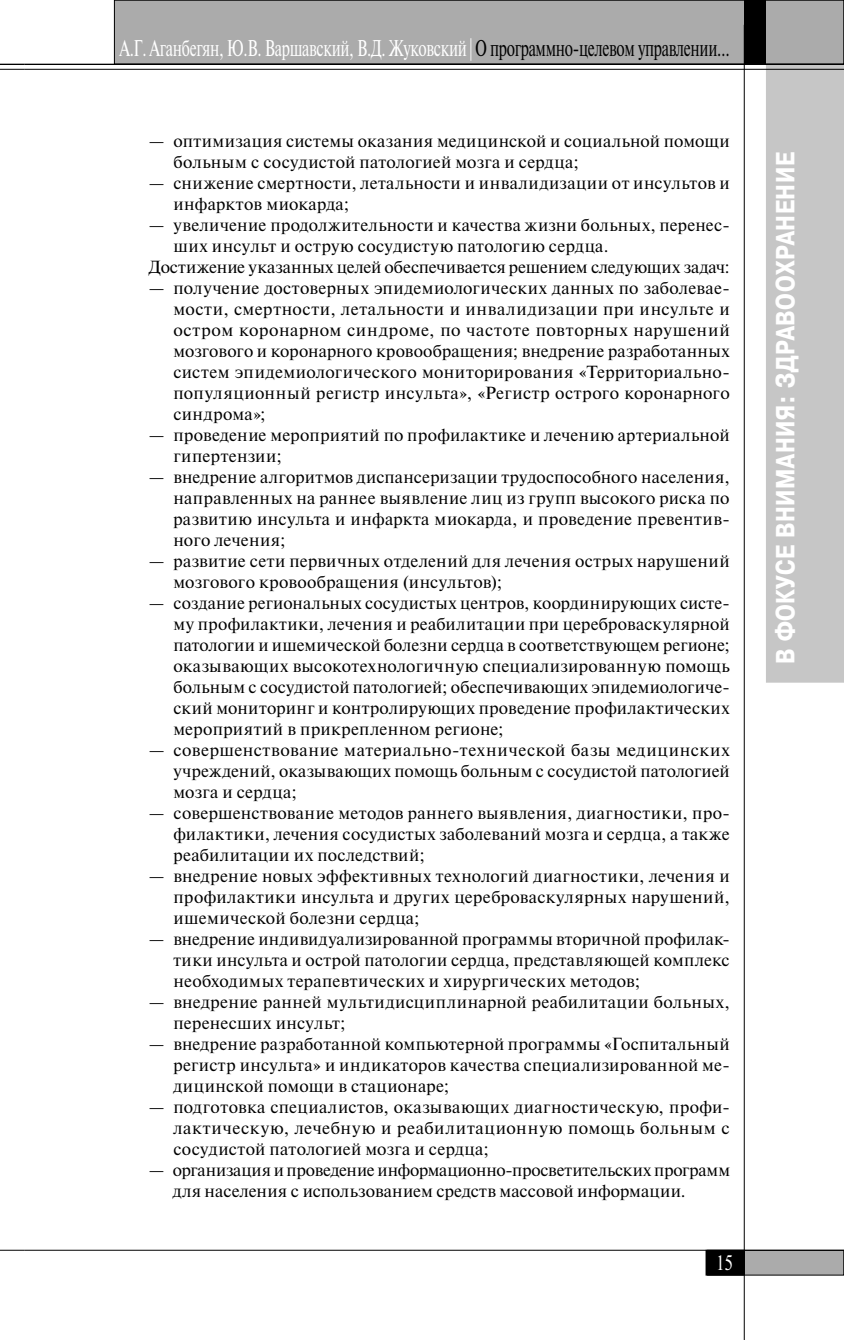
<style>
.page{position:relative;width:844px;height:1340px;background:#fff}
.page>*{position:absolute;margin:0;border:0;box-sizing:border-box;transform-origin:0 0}
.t1{font:700 26.25px "Pragmatica Cond C";letter-spacing:.02em;color:#fff}
.t2{font:22.75px "Newton C";letter-spacing:-.02em;color:#fff;scale:.68 1}
.t3{font:21px "Newton C";color:#fff;scale:.8 1}
.t4{font:17.5px/21px "Newton C";letter-spacing:.015em;color:#000;text-align:justify}
.t5{font:17.5px "Newton C";letter-spacing:-.005em;color:#000}
.s1{color:#000}
</style>
<div class="page">
<svg style="left:0;top:64px;width:25px;height:6px"></svg>
<svg style="left:0;top:1249px;width:25px;height:1px"></svg>
<div style="left:766px;top:62px;width:77px;height:620px;background:#c6c6c6"></div>
<hr style="left:25px;top:64px;width:818px;height:1px;background:#000">
<hr style="left:25px;top:69px;width:818px;height:1px;background:#000">
<div style="left:114px;top:0;width:729px;height:64px;background:#ababab"></div>
<div style="left:114px;top:0;width:729px;height:64px;border:1px solid #000"></div>
<div style="left:707px;top:1250px;width:136px;height:25px;background:#ababab"></div>
<div style="left:707px;top:1250px;width:136px;height:25px;border:1px solid #000"></div>
<div style="left:705px;top:1250px;width:39px;height:25px;background:#000"></div>
<div style="left:705px;top:1250px;width:39px;height:25px;border:1px solid #000"></div>
<hr style="left:743px;top:25px;width:1px;height:1314px;background:#000">
<div style="left:744px;top:0;width:22px;height:64px;background:#000"></div>
<hr style="left:25px;top:1249px;width:818px;height:1px;background:#000">
<h2 class="t2" style="left:119px;top:40px;width:898px">А.Г. Аганбегян, Ю.В. Варшавский, В.Д. Жуковский | <span class="s1">О программно-целевом управлении…</span></h2>
<p class="t4" style="left:173px;top:131px;width:557px;text-indent:-24px">— оптимизация системы оказания медицинской и социальной помощи больным с сосудистой патологией мозга и сердца;</p>
<p class="t4" style="left:173px;top:173px;width:557px;text-indent:-24px">— снижение смертности, летальности и инвалидизации от инсультов и инфарктов миокарда;</p>
<p class="t4" style="left:149px;top:215px;width:582px">— увеличение продолжительности и качества жизни больных, перенес-</p>
<p class="t4" style="left:173px;top:236px;width:436px">ших инсульт и острую сосудистую патологию сердца.</p>
<p class="t5" style="left:149px;top:260px;width:582px">Достижение указанных целей обеспечивается решением следующих задач:</p>
<p class="t4" style="left:173px;top:278px;width:557px;text-indent:-24px">— получение достоверных эпидемиологических данных по заболевае&shy;мости, смертности, летальности и инвалидизации при инсульте и остром коронарном синдроме, по частоте повторных нарушений мозгового и коронарного кровообращения; внедрение разработанных систем эпидемиологического мониторирования «Территориально&shy;популяционный регистр инсульта», «Регистр острого коронарного синдрома»;</p>
<p class="t4" style="left:173px;top:425px;width:557px;text-indent:-24px">— проведение мероприятий по профилактике и лечению артериальной гипертензии;</p>
<p class="t4" style="left:173px;top:467px;width:557px;text-indent:-24px">— внедрение алгоритмов диспансеризации трудоспособного населения, направленных на раннее выявление лиц из групп высокого риска по развитию инсульта и инфаркта миокарда, и проведение превентив&shy;ного лечения;</p>
<p class="t4" style="left:173px;top:551px;width:557px;text-indent:-24px">— развитие сети первичных отделений для лечения острых нарушений мозгового кровообращения (инсультов);</p>
<p class="t4" style="left:173px;top:593px;width:557px;text-indent:-24px">— создание региональных сосудистых центров, координирующих систе&shy;му профилактики, лечения и реабилитации при цереброваскулярной патологии и ишемической болезни сердца в соответствующем регионе; оказывающих высокотехнологичную специализированную помощь больным с сосудистой патологией; обеспечивающих эпидемиологиче&shy;ский мониторинг и контролирующих проведение профилактических мероприятий в прикрепленном регионе;</p>
<p class="t4" style="left:173px;top:740px;width:557px;text-indent:-24px">— совершенствование материально-технической базы медицинских учреждений, оказывающих помощь больным с сосудистой патологией мозга и сердца;</p>
<p class="t4" style="left:173px;top:803px;width:557px;text-indent:-24px">— совершенствование методов раннего выявления, диагностики, про&shy;филактики, лечения сосудистых заболеваний мозга и сердца, а также реабилитации их последствий;</p>
<p class="t4" style="left:173px;top:866px;width:557px;text-indent:-24px">— внедрение новых эффективных технологий диагностики, лечения и профилактики инсульта и других цереброваскулярных нарушений, ишемической болезни сердца;</p>
<p class="t4" style="left:173px;top:929px;width:557px;text-indent:-24px">— внедрение индивидуализированной программы вторичной профилак&shy;тики инсульта и острой патологии сердца, представляющей комплекс необходимых терапевтических и хирургических методов;</p>
<p class="t4" style="left:173px;top:992px;width:557px;text-indent:-24px">— внедрение ранней мультидисциплинарной реабилитации больных, перенесших инсульт;</p>
<p class="t4" style="left:173px;top:1034px;width:557px;text-indent:-24px">— внедрение разработанной компьютерной программы «Госпитальный регистр инсульта» и индикаторов качества специализированной ме&shy;дицинской помощи в стационаре;</p>
<p class="t4" style="left:173px;top:1097px;width:557px;text-indent:-24px">— подготовка специалистов, оказывающих диагностическую, профи&shy;лактическую, лечебную и реабилитационную помощь больным с сосудистой патологией мозга и сердца;</p>
<p class="t4" style="left:173px;top:1160px;width:558px;text-indent:-24px">— организация и проведение информационно-просветительских программ для населения с использованием средств массовой информации.</p>
<p class="t3" style="left:716px;top:1255px;width:22px">15</p>
<h1 class="t1" style="left:775px;top:664px;width:513px;rotate:-90deg">В ФОКУСЕ ВНИМАНИЯ: ЗДРАВООХРАНЕНИЕ</h1>
</div>
